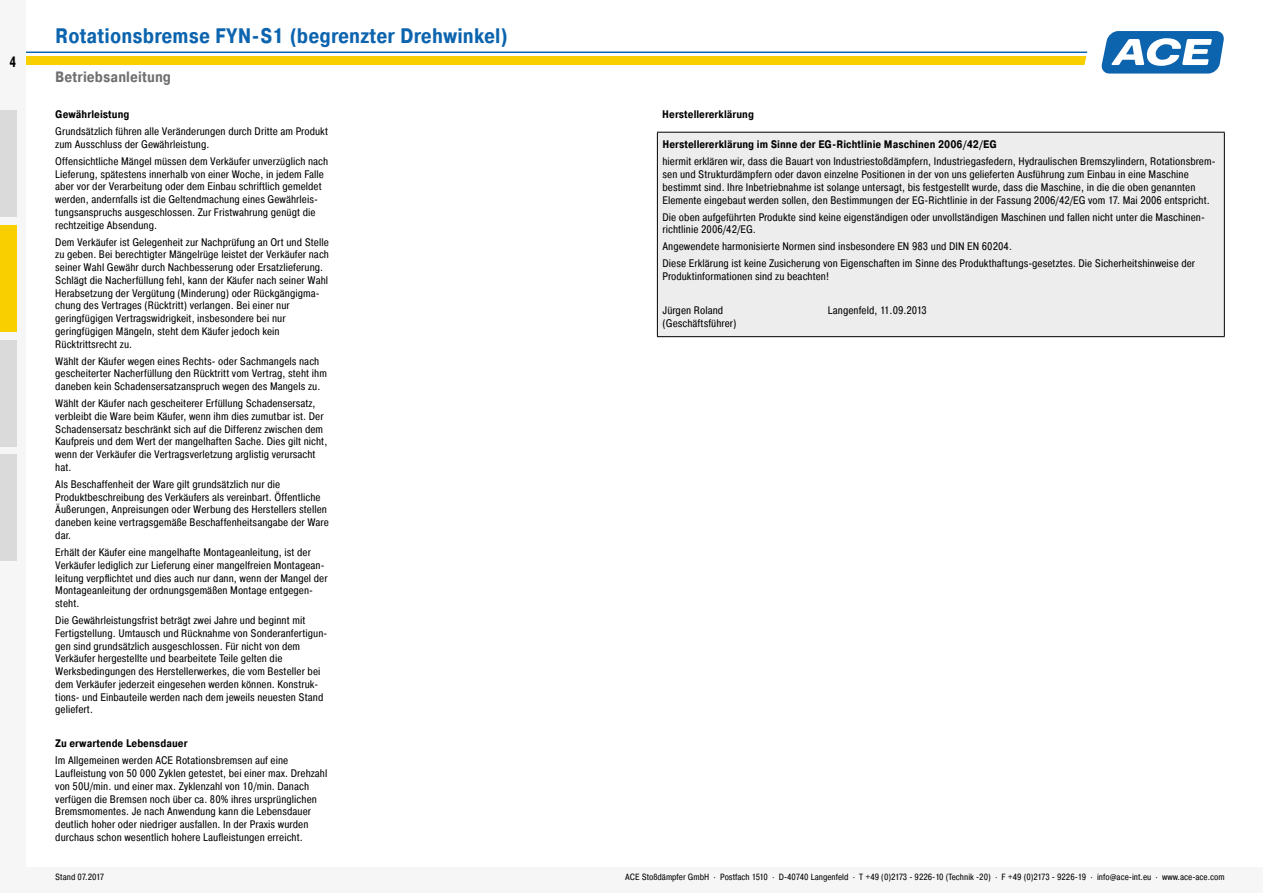
<style>
.page{position:relative;width:1263px;height:893px;background:#fff}
.page>*{position:absolute;margin:0;border:0;box-sizing:border-box;transform-origin:0 0}
.t1{font:700 21px "ACE Pragmatica Cond";letter-spacing:.005em;color:#0c64af}
.t2{font:700 15px "ACE Pragmatica Cond";letter-spacing:.005em;color:#706f6f}
.t3{font:700 15px "ACE Pragmatica Cond";color:#000;scale:.8 1}
.t4{font:10.95px/12.8px "ACE Pragmatica Cond";letter-spacing:.005em;color:#000}
.t5{font:700 10.95px "ACE Pragmatica Cond";letter-spacing:.005em;color:#000}
.t6{font:9px "ACE Pragmatica Cond";color:#000}
</style>
<div class="page">
<svg style="left:1101px;top:32px;width:123px;height:42px"></svg>
<svg style="left:26px;top:56px;width:1060px;height:9px;background:#f9cf01"></svg>
<hr style="left:0;top:52px;width:1087px;height:1px;background:#0c64af">
<div style="left:0;top:0;width:26px;height:893px;background:#f6f6f6"></div>
<div style="left:0;top:867px;width:1263px;height:26px;background:#f6f6f6"></div>
<div style="left:0;top:111px;width:17px;height:106px;background:#dadada"></div>
<div style="left:0;top:225px;width:17px;height:107px;background:#f9cf00"></div>
<div style="left:0;top:340px;width:17px;height:107px;background:#dadada"></div>
<div style="left:0;top:455px;width:17px;height:106px;background:#dadada"></div>
<div style="left:657px;top:132px;width:567px;height:205px;background:#ededed"></div>
<hr style="left:657px;top:132px;width:568px;height:1px;background:#000">
<hr style="left:657px;top:133px;width:1px;height:203px;background:#000">
<hr style="left:1224px;top:133px;width:1px;height:203px;background:#000">
<hr style="left:657px;top:336px;width:568px;height:1px;background:#000">
<h2 class="t3" style="left:9px;top:52px;width:10px">4</h2>
<h1 class="t1" style="left:55px;top:23px;width:454px">Rotationsbremse FYN-S1 (begrenzter Drehwinkel)</h1>
<h2 class="t2" style="left:55px;top:68px;width:117px">Betriebsanleitung</h2>
<p class="t5" style="left:55px;top:108px;width:76px">Gewährleistung</p>
<p class="t4" style="left:55px;top:125px;width:274px">Grundsätzlich führen alle Veränderungen durch Dritte am Produkt zum Ausschluss der Gewährleistung.</p>
<p class="t4" style="left:55px;top:155px;width:274px">Offensichtliche Mängel müssen dem Verkäufer unverzüglich nach Lieferung, spätestens innerhalb von einer Woche, in jedem Falle aber vor der Verarbeitung oder dem Einbau schriftlich gemeldet werden, andernfalls ist die Geltendmachung eines Gewährleis&shy;tungsanspruchs ausgeschlossen. Zur Fristwahrung genügt die rechtzeitige Absendung.</p>
<p class="t4" style="left:55px;top:236px;width:275px">Dem Verkäufer ist Gelegenheit zur Nachprüfung an Ort und Stelle zu geben. Bei berechtigter Mängelrüge leistet der Verkäufer nach seiner Wahl Gewähr durch Nachbesserung oder Ersatzlieferung.<br>Schlägt die Nacherfüllung fehl, kann der Käufer nach seiner Wahl Herabsetzung der Vergütung (Minderung) oder Rückgängigma&shy;chung des Vertrages (Rücktritt) verlangen. Bei einer nur geringfügigen Vertragswidrigkeit, insbesondere bei nur geringfügigen Mängeln, steht dem Käufer jedoch kein Rücktrittsrecht zu.</p>
<p class="t4" style="left:55px;top:355px;width:273px">Wählt der Käufer wegen eines Rechts- oder Sachmangels nach gescheiterter Nacherfüllung den Rücktritt vom Vertrag, steht ihm daneben kein Schadensersatzanspruch wegen des Mangels zu.</p>
<p class="t4" style="left:55px;top:397px;width:274px">Wählt der Käufer nach gescheiterer Erfüllung Schadensersatz, verbleibt die Ware beim Käufer, wenn ihm dies zumutbar ist. Der Schadensersatz beschränkt sich auf die Differenz zwischen dem Kaufpreis und dem Wert der mangelhaften Sache. Dies gilt nicht, wenn der Verkäufer die Vertragsverletzung arglistig verursacht hat.</p>
<p class="t4" style="left:55px;top:478px;width:275px">Als Beschaffenheit der Ware gilt grundsätzlich nur die Produktbeschreibung des Verkäufers als vereinbart. Öffentliche Äußerungen, Anpreisungen oder Werbung des Herstellers stellen daneben keine vertragsgemäße Beschaffenheitsangabe der Ware dar.</p>
<p class="t4" style="left:55px;top:546px;width:274px">Erhält der Käufer eine mangelhafte Montageanleitung, ist der Verkäufer lediglich zur Lieferung einer mangelfreien Montagean&shy;leitung verpflichtet und dies auch nur dann, wenn der Mangel der Montageanleitung der ordnungsgemäßen Montage entgegen&shy;steht.</p>
<p class="t4" style="left:55px;top:614px;width:274px">Die Gewährleistungsfrist beträgt zwei Jahre und beginnt mit Fertigstellung. Umtausch und Rücknahme von Sonderanfertigun&shy;gen sind grundsätzlich ausgeschlossen. Für nicht von dem Verkäufer hergestellte und bearbeitete Teile gelten die Werksbedingungen des Herstellerwerkes, die vom Besteller bei dem Verkäufer jederzeit eingesehen werden können. Konstruk&shy;tions- und Einbauteile werden nach dem jeweils neuesten Stand geliefert.</p>
<p class="t5" style="left:55px;top:737px;width:134px">Zu erwartende Lebensdauer</p>
<p class="t4" style="left:55px;top:754px;width:274px">Im Allgemeinen werden ACE Rotationsbremsen auf eine Laufleistung von 50 000 Zyklen getestet, bei einer max. Drehzahl von 50U/min. und einer max. Zyklenzahl von 10/min. Danach verfügen die Bremsen noch über ca. 80% ihres ursprünglichen Bremsmomentes. Je nach Anwendung kann die Lebensdauer deutlich hoher oder niedriger ausfallen. In der Praxis wurden durchaus schon wesentlich hohere Laufleistungen erreicht.</p>
<p class="t5" style="left:662px;top:108px;width:93px">Herstellererklärung</p>
<p class="t5" style="left:662px;top:138px;width:336px">Herstellererklärung im Sinne der EG-Richtlinie Maschinen 2006/42/EG</p>
<p class="t4" style="left:662px;top:155px;width:555px">hiermit erklären wir, dass die Bauart von Industriestoßdämpfern, Industriegasfedern, Hydraulischen Bremszylindern, Rotationsbrem&shy;sen und Strukturdämpfern oder davon einzelne Positionen in der von uns gelieferten Ausführung zum Einbau in eine Maschine bestimmt sind. Ihre Inbetriebnahme ist solange untersagt, bis festgestellt wurde, dass die Maschine, in die die oben genannten Elemente eingebaut werden sollen, den Bestimmungen der EG-Richtlinie in der Fassung 2006/42/EG vom 17. Mai 2006 entspricht.</p>
<p class="t4" style="left:662px;top:210px;width:544px">Die oben aufgeführten Produkte sind keine eigenständigen oder unvollständigen Maschinen und fallen nicht unter die Maschinen&shy;richtlinie 2006/42/EG.</p>
<p class="t4" style="left:662px;top:238px;width:534px;line-height:17px">Angewendete harmonisierte Normen sind insbesondere EN 983 und DIN EN 60204.<br>Diese Erklärung ist keine Zusicherung von Eigenschaften im Sinne des Produkthaftungs-gesetztes. Die Sicherheitshinweise der</p>
<p class="t4" style="left:662px;top:270px;width:168px">Produktinformationen sind zu beachten!</p>
<p class="t4" style="left:662px;top:304px;width:62px">Jürgen Roland</p>
<p class="t4" style="left:828px;top:304px;width:100px">Langenfeld, 11.09.2013</p>
<p class="t4" style="left:662px;top:317px;width:75px">(Geschäftsführer)</p>
<p class="t6" style="left:55px;top:871px;width:51px">Stand 07.2017</p>
<p class="t6" style="left:625px;top:871px;width:601px">ACE Stoßdämpfer GmbH · Postfach 1510 · D-40740 Langenfeld · T +49 (0)2173 - 9226-10 (Technik -20) · F +49 (0)2173 - 9226-19 · info@ace-int.eu · www.ace-ace.com</p>
</div>
